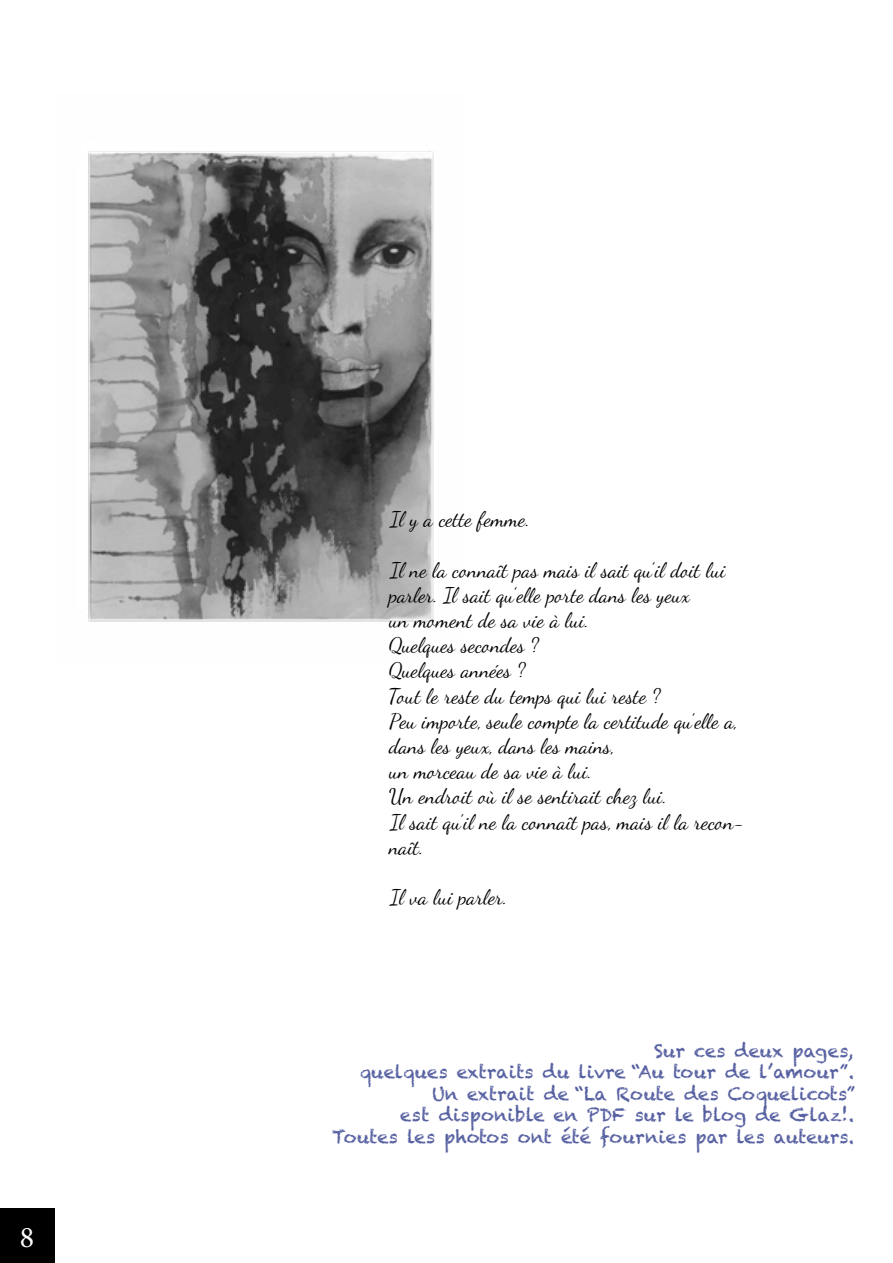
<style>
.page{position:relative;width:893px;height:1263px;background:#fff}
.page>*{position:absolute;margin:0;border:0;box-sizing:border-box;transform-origin:0 0}
.t1{font:30px "Minion Pro";color:#fff}
.t2{font:21px/25.2px "Dancing Script OT";color:#000}
.t3{font:18px/21.6px "Chalkduster";color:#5660a1;text-align:right}
</style>
<div class="page">
<div style="left:0;top:1209px;width:54px;height:54px;background:#000"></div>
<img style="left:88px;top:151px;width:346px;height:471px">
<h1 class="t1" style="left:20px;top:1217px;width:16px">8</h1>
<p class="t2" style="left:389px;top:507px;width:141px">Il y a cette femme.</p>
<p class="t2" style="left:389px;top:557px;width:357px">Il ne la connaît pas mais il sait qu’il doit lui parler. Il sait qu’elle porte dans les yeux<br>un moment de sa vie à lui.<br>Quelques secondes ?<br>Quelques années ?<br>Tout le reste du temps qui lui reste ?<br>Peu importe, seule compte la certitude qu’elle a, dans les yeux, dans les mains,<br>un morceau de sa vie à lui.<br>Un endroit où il se sentirait chez lui.<br>Il sait qu’il ne la connaît pas, mais il la recon&shy;naît.</p>
<p class="t2" style="left:389px;top:885px;width:118px">Il va lui parler.</p>
<p class="t3" style="left:332px;top:1040px;width:524px">Sur ces deux pages,<br>quelques extraits du livre “Au tour de l’amour”.<br>Un extrait de “La Route des Coquelicots”<br>est disponible en PDF sur le blog de Glaz!.<br>Toutes les photos ont été fournies par les auteurs.</p>
</div>
